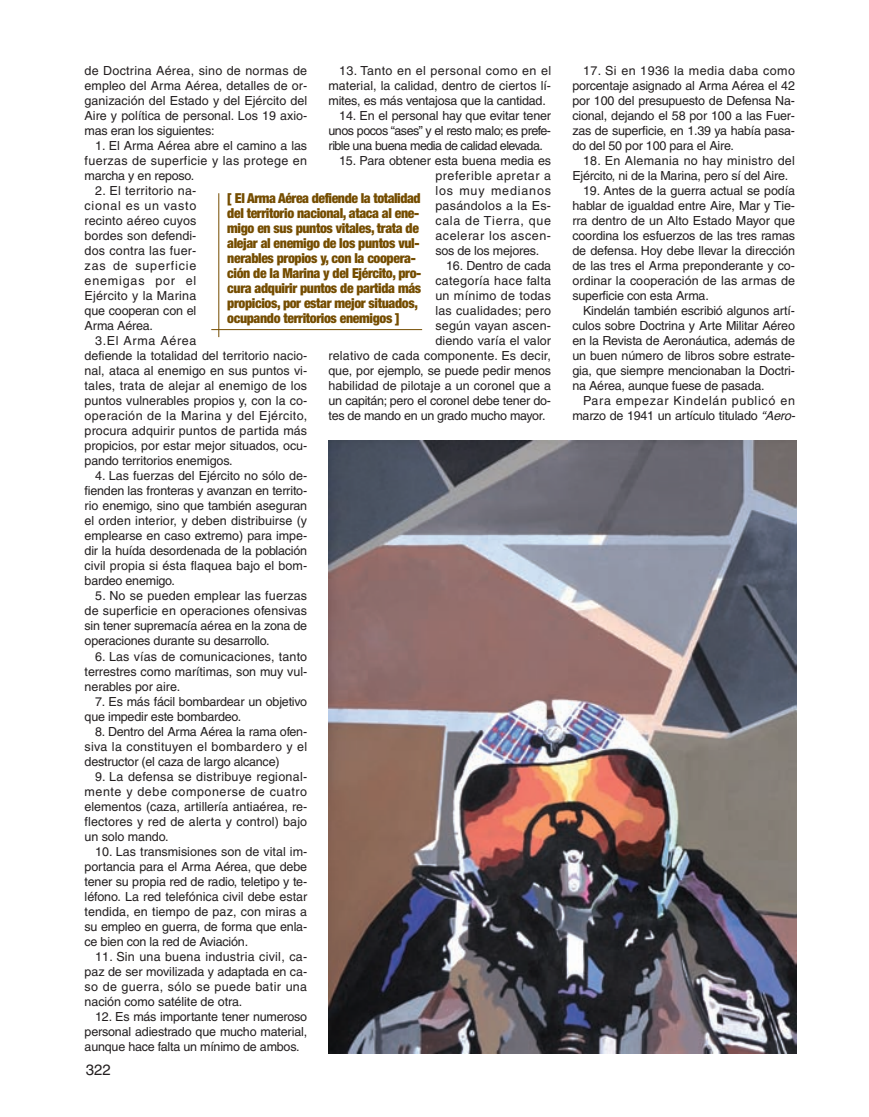
<style>
.page{position:relative;width:869px;height:1117px;background:#fff}
.page>*{position:absolute;margin:0;border:0;box-sizing:border-box;transform-origin:0 0}
.t1{font:15px "Helvetica";color:#231f20}
.t2{font:900 condensed 13.75px/15px "Helvetica Neue";letter-spacing:-.025em;color:#754d00}
.t3{font:12.5px/15px "Helvetica";letter-spacing:-.005em;color:#231f20;text-align:justify}
.t4{font:12.5px/15px "Helvetica";letter-spacing:.02em;color:#231f20;text-align:right}
.t5{font:12.5px "Helvetica";letter-spacing:.025em;color:#231f20}
.t6{font:12.5px "Helvetica";letter-spacing:.015em;color:#231f20}
.s1{font-style:italic}
</style>
<div class="page">
<hr style="left:218px;top:193px;width:1px;height:144px;background:#754d00">
<hr style="left:211px;top:329px;width:211px;height:1px;background:#754d00">
<img style="left:329px;top:440px;width:466px;height:613px">
<p class="t3" style="left:85px;top:64px;width:224px">de Doctrina Aérea, sino de normas de empleo del Arma Aérea, detalles de or&shy;ganización del Estado y del Ejército del Aire y política de personal. Los 19 axio&shy;mas eran los siguientes:</p>
<p class="t3" style="left:85px;top:139px;width:224px;text-indent:11px">1. El Arma Aérea abre el camino a las fuerzas de superficie y las protege en marcha y en reposo.</p>
<p class="t3" style="left:85px;top:184px;width:113px;text-indent:11px">2. El territorio na&shy;cional es un vasto recinto aéreo cuyos bordes son defendi&shy;dos contra las fuer&shy;zas de superficie enemigas por el Ejército y la Marina que cooperan con el Arma Aérea.</p>
<p class="t3" style="left:85px;top:334px;width:224px;text-align:left;text-indent:11px">3.El Arma Aérea<br>defiende la totalidad del territorio nacio&shy;nal, ataca al enemigo en sus puntos vi&shy;tales, trata de alejar al enemigo de los puntos vulnerables propios y, con la co&shy;operación de la Marina y del Ejército, procura adquirir puntos de partida más propicios, por estar mejor situados, ocu&shy;pando territorios enemigos.</p>
<p class="t3" style="left:85px;top:469px;width:224px;text-indent:11px">4. Las fuerzas del Ejército no sólo de&shy;fienden las fronteras y avanzan en territo&shy;rio enemigo, sino que también aseguran el orden interior, y deben distribuirse (y emplearse en caso extremo) para impe&shy;dir la huída desordenada de la población civil propia si ésta flaquea bajo el bom&shy;bardeo enemigo.</p>
<p class="t3" style="left:85px;top:589px;width:224px;text-indent:11px">5. No se pueden emplear las fuerzas de superficie en operaciones ofensivas sin tener supremacía aérea en la zona de operaciones durante su desarrollo.</p>
<p class="t3" style="left:85px;top:649px;width:224px;text-indent:11px">6. Las vías de comunicaciones, tanto terrestres como marítimas, son muy vul&shy;nerables por aire.</p>
<p class="t3" style="left:85px;top:694px;width:224px;text-indent:11px">7. Es más fácil bombardear un objetivo que impedir este bombardeo.</p>
<p class="t3" style="left:85px;top:724px;width:224px;text-indent:11px">8. Dentro del Arma Aérea la rama ofen&shy;siva la constituyen el bombardero y el destructor (el caza de largo alcance)</p>
<p class="t3" style="left:85px;top:769px;width:224px;text-indent:11px">9. La defensa se distribuye regional&shy;mente y debe componerse de cuatro elementos (caza, artillería antiaérea, re&shy;flectores y red de alerta y control) bajo un solo mando.</p>
<p class="t3" style="left:85px;top:844px;width:224px;text-indent:11px">10. Las transmisiones son de vital im&shy;portancia para el Arma Aérea, que debe tener su propia red de radio, teletipo y te&shy;léfono. La red telefónica civil debe estar tendida, en tiempo de paz, con miras a su empleo en guerra, de forma que enla&shy;ce bien con la red de Aviación.</p>
<p class="t3" style="left:85px;top:949px;width:224px;text-indent:11px">11. Sin una buena industria civil, ca&shy;paz de ser movilizada y adaptada en ca&shy;so de guerra, sólo se puede batir una nación como satélite de otra.</p>
<p class="t3" style="left:85px;top:1009px;width:224px;text-indent:11px">12. Es más importante tener numeroso personal adiestrado que mucho material, aunque hace falta un mínimo de ambos.</p>
<p class="t3" style="left:328px;top:64px;width:224px;text-indent:11px">13. Tanto en el personal como en el material, la calidad, dentro de ciertos lí&shy;mites, es más ventajosa que la cantidad.</p>
<p class="t3" style="left:328px;top:109px;width:224px;text-indent:11px">14. En el personal hay que evitar tener unos pocos “ases” y el resto malo; es prefe&shy;rible una buena media de calidad elevada.</p>
<p class="t3" style="left:435px;top:154px;width:117px;text-indent:-96px">15. Para obtener esta buena media es preferible apretar a los muy medianos pasándolos a la Es&shy;cala de Tierra, que acelerar los ascen&shy;sos de los mejores.</p>
<p class="t3" style="left:446px;top:259px;width:106px">16. Dentro de cada</p>
<p class="t5" style="left:435px;top:276px;width:117px">categoría hace falta</p>
<p class="t5" style="left:435px;top:291px;width:117px">un mínimo de todas</p>
<p class="t4" style="left:435px;top:304px;width:117px">las cualidades; pero</p>
<p class="t4" style="left:435px;top:319px;width:117px">según vayan ascen-</p>
<p class="t3" style="left:435px;top:334px;width:117px">diendo varía el valor</p>
<p class="t6" style="left:328px;top:351px;width:224px">relativo de cada componente. Es decir,</p>
<p class="t3" style="left:328px;top:364px;width:224px">que, por ejemplo, se puede pedir menos</p>
<p class="t3" style="left:328px;top:379px;width:224px">habilidad de pilotaje a un coronel que a</p>
<p class="t3" style="left:328px;top:394px;width:224px">un capitán; pero el coronel debe tener do-</p>
<p class="t3" style="left:328px;top:409px;width:218px">tes de mando en un grado mucho mayor.</p>
<p class="t2" style="left:227px;top:192px;width:195px">[ El Arma Aérea defiende la totalidad del territorio nacional, ataca al ene&shy;migo en sus puntos vitales, trata de alejar al enemigo de los puntos vul&shy;nerables propios y, con la coopera&shy;ción de la Marina y del Ejército, pro&shy;cura adquirir puntos de partida más propicios, por estar mejor situados, ocupando territorios enemigos ]</p>
<p class="t1" style="left:86px;top:1064px;width:27px">322</p>
<p class="t3" style="left:572px;top:64px;width:224px;text-indent:11px">17. Si en 1936 la media daba como porcentaje asignado al Arma Aérea el 42 por 100 del presupuesto de Defensa Na&shy;cional, dejando el 58 por 100 a las Fuer&shy;zas de superficie, en 1.39 ya había pasa&shy;do del 50 por 100 para el Aire.</p>
<p class="t3" style="left:572px;top:154px;width:224px;text-indent:11px">18. En Alemania no hay ministro del<br>Ejército, ni de la Marina, pero sí del Aire.</p>
<p class="t3" style="left:572px;top:184px;width:224px;text-indent:11px">19. Antes de la guerra actual se podía hablar de igualdad entre Aire, Mar y Tie&shy;rra dentro de un Alto Estado Mayor que coordina los esfuerzos de las tres ramas de defensa. Hoy debe llevar la dirección de las tres el Arma preponderante y co&shy;ordinar la cooperación de las armas de superficie con esta Arma.</p>
<p class="t3" style="left:572px;top:304px;width:224px;text-indent:11px">Kindelán también escribió algunos artí&shy;culos sobre Doctrina y Arte Militar Aéreo en la Revista de Aeronáutica, además de un buen número de libros sobre estrate&shy;gia, que siempre mencionaban la Doctri&shy;na Aérea, aunque fuese de pasada.</p>
<p class="t4" style="left:572px;top:394px;width:224px">Para empezar Kindelán publicó en marzo de 1941 un artículo titulado <span class="s1">“Aero-</span></p>
</div>
